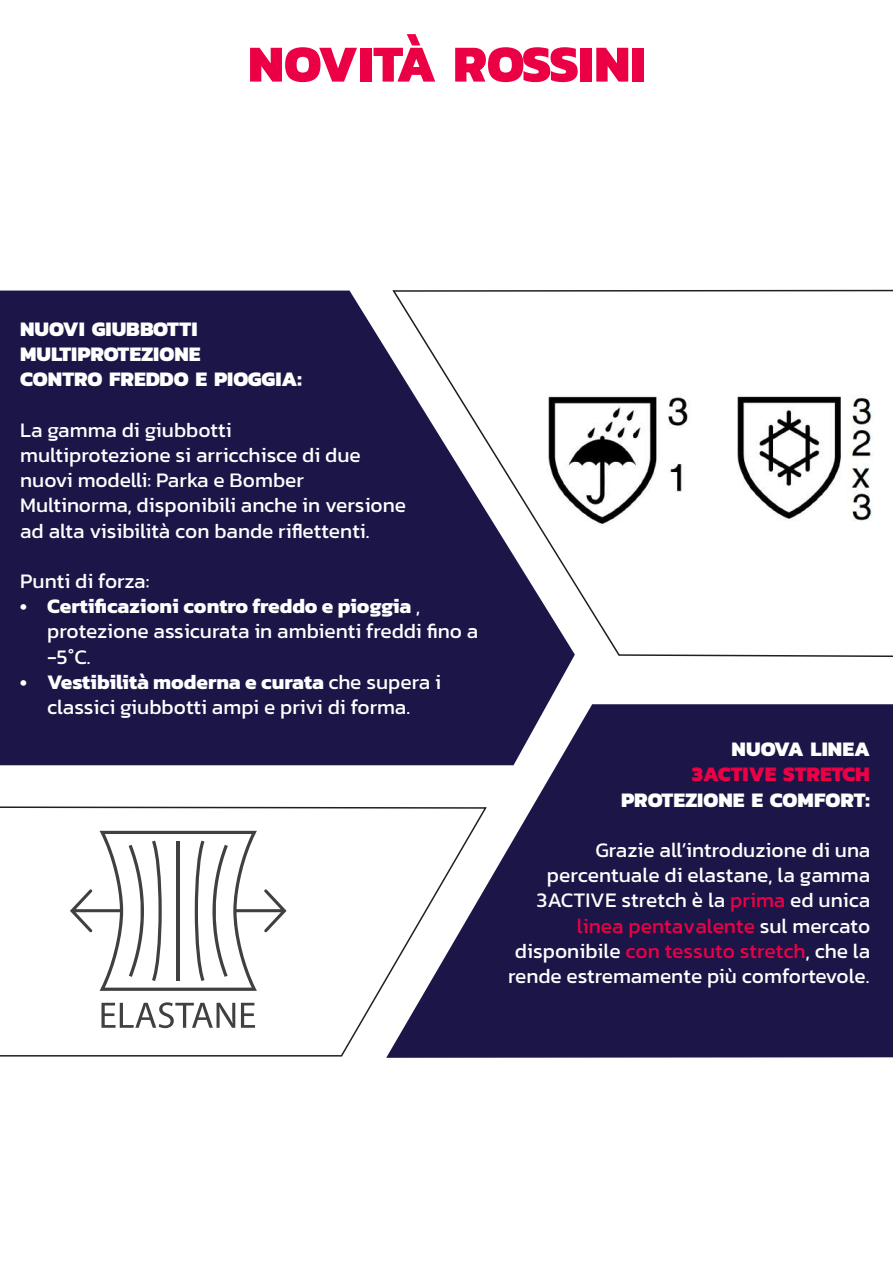
<style>
.page{position:relative;width:893px;height:1263px;background:#fff}
.page>*{position:absolute;margin:0;border:0;box-sizing:border-box;transform-origin:0 0}
.t1{font:800 52.5px "Kanit";color:#eb0045}
.t2{font:21px/25.2px "Kanit";color:#fff}
.t3{font:800 21px/25.2px "Kanit";color:#fff}
.t4{font:800 21px "Kanit";color:#eb0045}
.s1{font-weight:700}
.s2{color:#eb0045}
</style>
<div class="page">
<svg style="left:0;top:806px;width:386px;height:251px"></svg>
<div style="left:0;top:291px;width:573px;height:474px;background:#1b1647"></div>
<svg style="left:386px;top:704px;width:507px;height:354px;background:#3d3963"></svg>
<svg style="left:391px;top:289px;width:502px;height:369px"></svg>
<h1 class="t1" style="left:248px;top:22px;width:399px">NOVITÀ ROSSINI</h1>
<p class="t3" style="left:20px;top:315px;width:283px">NUOVI GIUBBOTTI<br>MULTIPROTEZIONE<br>CONTRO FREDDO E PIOGGIA:</p>
<p class="t2" style="left:20px;top:417px;width:387px">La gamma di giubbotti<br>multiprotezione si arricchisce di due nuovi modelli: Parka e Bomber Multinorma, disponibili anche in versione ad alta visibilità con bande riflettenti.</p>
<p class="t2" style="left:20px;top:568px;width:131px">Punti di forza:</p>
<p class="t2" style="left:47px;top:593px;width:433px;text-indent:-27px"><span class="s1">• Certificazioni contro freddo e pioggia</span> , protezione assicurata in ambienti freddi fino a -5°C.</p>
<p class="t2" style="left:20px;top:669px;width:422px;text-align:center"><span class="s1">• Vestibilità moderna e curata</span> che supera i classici giubbotti ampi e privi di forma.</p>
<p class="t3" style="left:732px;top:736px;width:140px">NUOVA LINEA</p>
<p class="t4" style="left:692px;top:758px;width:180px">3ACTIVE STRETCH</p>
<p class="t3" style="left:621px;top:786px;width:250px">PROTEZIONE E COMFORT:</p>
<p class="t2" style="left:508px;top:837px;width:364px;text-align:right">Grazie all’introduzione di una percentuale di elastane, la gamma 3ACTIVE stretch è la <span class="s2">prima</span> ed unica <span class="s2">linea pentavalente</span> sul mercato disponibile <span class="s2">con tessuto stretch</span>, che la rende estremamente più comfortevole.</p>
</div>
